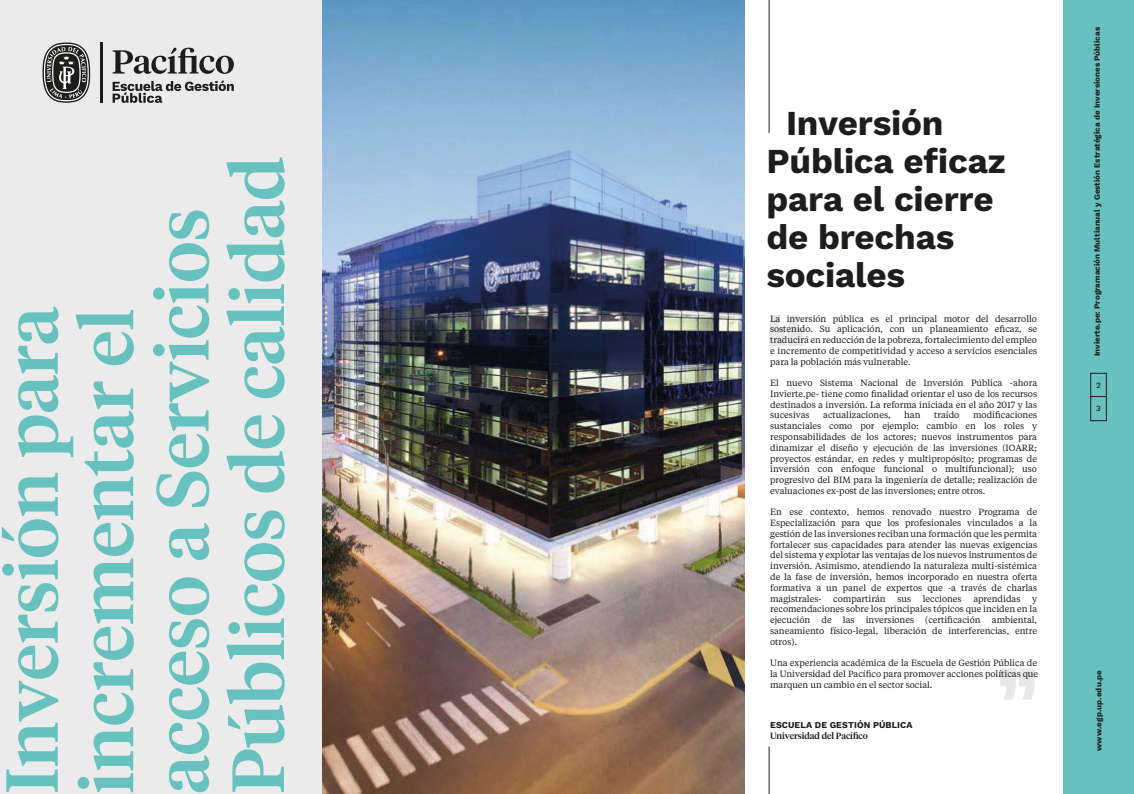
<style>
.page{position:relative;width:1134px;height:794px;background:#fff}
.page>*{position:absolute;margin:0;border:0;box-sizing:border-box;transform-origin:0 0}
.t1{font:500 73.3px/75.4px "Tiempos Headline";color:#67c1be}
.t2{font:700 35px/38px "Work Sans";letter-spacing:-.005em;color:#1d1d1b}
.t3{font:9px/10.8px "Tiempos Text";letter-spacing:-.005em;color:#1d1d1b;text-align:justify}
.t4{font:700 9px "Work Sans";letter-spacing:.01em;color:#1d1d1b}
.t5{font:500 9px "Tiempos Headline";letter-spacing:-.005em;color:#1d1d1b}
.t6{font:700 8px "Work Sans";color:#1d1d1b}
.t7{font:700 8px "Work Sans";letter-spacing:.02em;color:#1d1d1b}
.t8{font:500 8px "Work Sans";color:#1d1d1b}
</style>
<div class="page">
<svg style="left:1000px;top:668px;width:35px;height:31px"></svg>
<div style="left:0;top:0;width:379px;height:794px;background:#ebebeb"></div>
<img style="left:323px;top:0;width:421px;height:794px">
<svg style="left:113px;top:48px;width:121px;height:26px"></svg>
<hr style="left:100px;top:43px;width:2px;height:60px;background:#1d1d1b">
<svg style="left:113px;top:81px;width:121px;height:22px"></svg>
<svg style="left:42px;top:43px;width:49px;height:60px"></svg>
<svg style="left:769px;top:315px;width:35px;height:31px"></svg>
<hr style="left:769px;top:0;width:1px;height:133px;background:#1d1d1b">
<hr style="left:769px;top:746px;width:1px;height:48px;background:#1d1d1b">
<div style="left:1063px;top:0;width:71px;height:794px;background:#67c1be"></div>
<svg style="left:1092px;top:396px;width:13px;height:1px"></svg>
<div style="left:1090px;top:373px;width:17px;height:48px;border:1px solid #1d1d1b"></div>
<h1 class="t1" style="left:-9px;top:794px;width:639px;rotate:-90deg">Inversión para incrementar el acceso a Servicios<br>Públicos de calidad</h1>
<h2 class="t2" style="left:766px;top:103px;width:241px;text-indent:20px">Inversión<br>Pública eficaz para el cierre de brechas sociales</h2>
<p class="t3" style="left:770px;top:312px;width:268px">La inversión pública es el principal motor del desarrollo sostenido. Su aplicación, con un planeamiento eficaz, se traducirá en reducción de la pobreza, fortalecimiento del empleo e incremento de competitividad y acceso a servicios esenciales para la población más vulnerable.</p>
<p class="t3" style="left:770px;top:377px;width:268px">El nuevo Sistema Nacional de Inversión Pública -ahora Invierte.pe- tiene como finalidad orientar el uso de los recursos destinados a inversión. La reforma iniciada en el año 2017 y las sucesivas</p>
<p class="t3" style="left:770px;top:409px;width:268px;text-indent:203px">modificaciones sustanciales como por ejemplo: cambio en los roles y responsabilidades de los actores; nuevos instrumentos para dinamizar el diseño y ejecución de las inversiones (IOARR; proyectos estándar, en redes y multipropósito; programas de inversión con enfoque funcional o multifuncional); uso progresivo del BIM para la ingeniería de detalle; realización de evaluaciones ex-post de las inversiones; entre otros.</p>
<p class="t3" style="left:770px;top:506px;width:268px">En ese contexto, hemos renovado nuestro Programa de Especialización para que los profesionales vinculados a la gestión de las inversiones reciban una formación que les permita fortalecer sus capacidades para atender las nuevas exigencias del sistema y explotar las ventajas de los nuevos instrumentos de inversión. Asimismo, atendiendo la naturaleza multi-sistémica de la fase de inversión, hemos incorporado en nuestra oferta formativa a un panel de expertos que -a través de charlas magistrales-</p>
<p class="t3" style="left:823px;top:409px;width:69px">actualizaciones,</p>
<p class="t3" style="left:904px;top:409px;width:18px">han</p>
<p class="t3" style="left:934px;top:409px;width:27px">traído</p>
<p class="t3" style="left:833px;top:592px;width:54px">compartirán</p>
<p class="t3" style="left:897px;top:592px;width:15px">sus</p>
<p class="t3" style="left:923px;top:592px;width:40px">lecciones</p>
<p class="t3" style="left:973px;top:592px;width:49px">aprendidas</p>
<p class="t3" style="left:770px;top:592px;width:268px;text-indent:262px">y recomendaciones sobre los principales tópicos que inciden en la ejecución de las inversiones (certificación ambiental, saneamiento físico-legal, liberación de interferencias, entre otros).</p>
<p class="t3" style="left:770px;top:657px;width:270px;text-align:left">Una experiencia académica de la Escuela de Gestión Pública de la Universidad del Pacífico para promover acciones políticas que marquen un cambio en el sector social.</p>
<p class="t4" style="left:770px;top:718px;width:144px">ESCUELA DE GESTIÓN PÚBLICA</p>
<p class="t5" style="left:770px;top:729px;width:99px">Universidad del Pacífico</p>
<p class="t6" style="left:1091px;top:356px;width:330px;rotate:-90deg">Invierte.pe: Programación Multianual y Gestión Estratégica de Inversiones Públicas</p>
<p class="t8" style="left:1096px;top:379px;width:6px">2</p>
<p class="t8" style="left:1096px;top:402px;width:6px">3</p>
<p class="t7" style="left:1093px;top:751px;width:83px;rotate:-90deg">www.egp.up.edu.pe</p>
</div>
